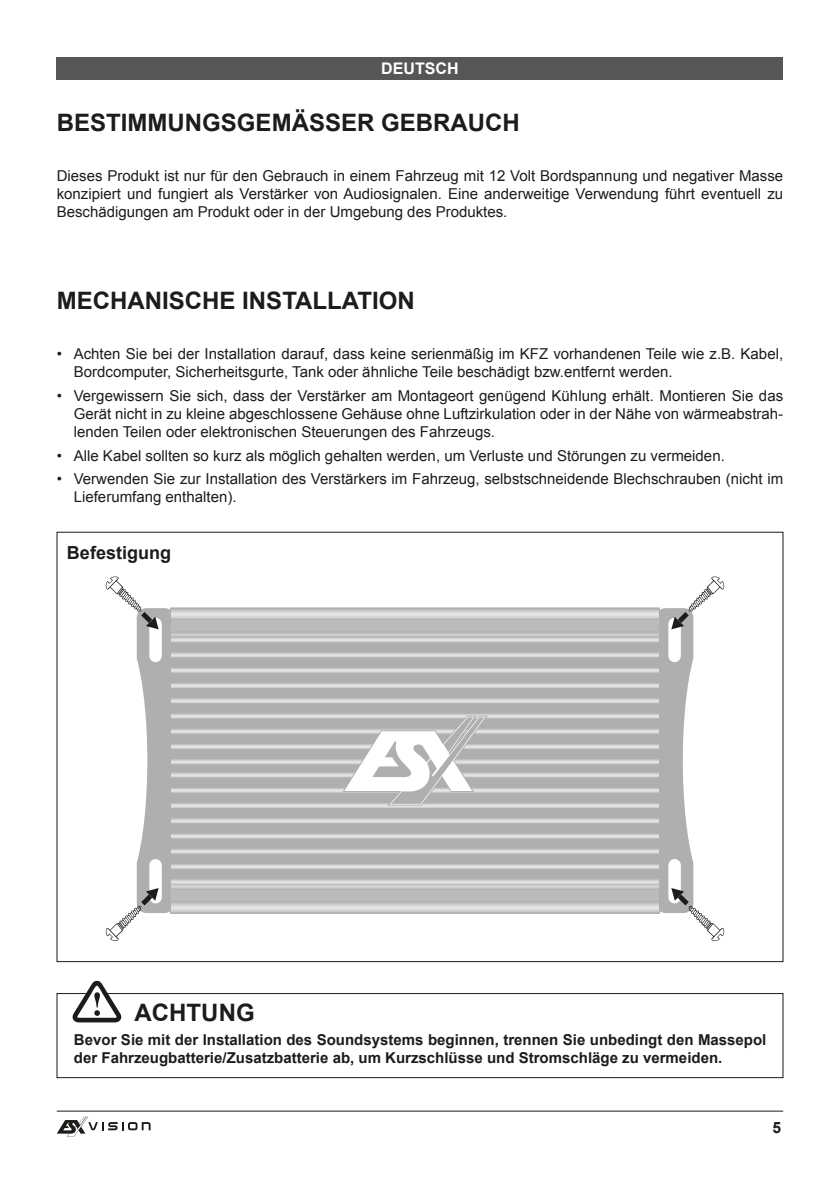
<style>
.page{position:relative;width:840px;height:1191px;background:#fff}
.page>*{position:absolute;margin:0;border:0;box-sizing:border-box;transform-origin:0 0}
.t1{font:700 24px "Arial";color:#1c1c1b}
.t2{font:700 18px "Arial";color:#1c1c1b}
.t3{font:700 16px "Arial";color:#fff}
.t4{font:700 15.6px "Arial";color:#1c1c1b}
.t5{font:15px/18px "Arial";color:#1c1c1b}
.t6{font:700 15px/18px "Arial";color:#1c1c1b}
</style>
<div class="page">
<hr style="left:57px;top:1110px;width:725px;height:1px;background:#1c1c1b">
<div style="left:57px;top:57px;width:725px;height:22px;background:#575656"></div>
<svg style="left:57px;top:1116px;width:93px;height:20px"></svg>
<div style="left:57px;top:993px;width:725px;height:84px;border:1px solid #1c1c1b"></div>
<svg style="left:71px;top:980px;width:52px;height:42px"></svg>
<svg style="left:106px;top:576px;width:617px;height:365px"></svg>
<p class="t3" style="left:381px;top:58px;width:79px">DEUTSCH</p>
<h1 class="t1" style="left:57px;top:107px;width:464px">BESTIMMUNGSGEMÄSSER GEBRAUCH</h1>
<p class="t5" style="left:57px;top:167px;width:727px;text-align:justify">Dieses Produkt ist nur für den Gebrauch in einem Fahrzeug mit 12 Volt Bordspannung und negativer Masse konzipiert und fungiert als Verstärker von Audiosignalen. Eine anderweitige Verwendung führt eventuell zu Beschädigungen am Produkt oder in der Umgebung des Produktes.</p>
<h1 class="t1" style="left:57px;top:285px;width:359px">MECHANISCHE INSTALLATION</h1>
<p class="t5" style="left:74px;top:345px;width:710px;text-indent:-17px">• Achten Sie bei der Installation darauf, dass keine serienmäßig im KFZ vorhandenen Teile wie z.B. Kabel,<br>Bordcomputer, Sicherheitsgurte, Tank oder ähnliche Teile beschädigt bzw.entfernt werden.</p>
<p class="t5" style="left:74px;top:387px;width:710px;text-align:justify;text-indent:-17px">• Vergewissern Sie sich, dass der Verstärker am Montageort genügend Kühlung erhält. Montieren Sie das Gerät nicht in zu kleine abgeschlossene Gehäuse ohne Luftzirkulation oder in der Nähe von wärmeabstrah&shy;lenden Teilen oder elektronischen Steuerungen des Fahrzeugs.</p>
<p class="t5" style="left:57px;top:446px;width:669px">• Alle Kabel sollten so kurz als möglich gehalten werden, um Verluste und Störungen zu vermeiden.</p>
<p class="t5" style="left:74px;top:470px;width:710px;text-indent:-17px">• Verwenden Sie zur Installation des Verstärkers im Fahrzeug, selbstschneidende Blechschrauben (nicht im<br>Lieferumfang enthalten).</p>
<p class="t2" style="left:67px;top:541px;width:106px">Befestigung</p>
<h1 class="t1" style="left:134px;top:997px;width:121px">ACHTUNG</h1>
<p class="t6" style="left:74px;top:1030px;width:693px">Bevor Sie mit der Installation des Soundsystems beginnen, trennen Sie unbedingt den Massepol der Fahrzeugbatterie/Zusatzbatterie ab, um Kurzschlüsse und Stromschläge zu vermeiden.</p>
<p class="t4" style="left:772px;top:1117px;width:10px">5</p>
</div>
